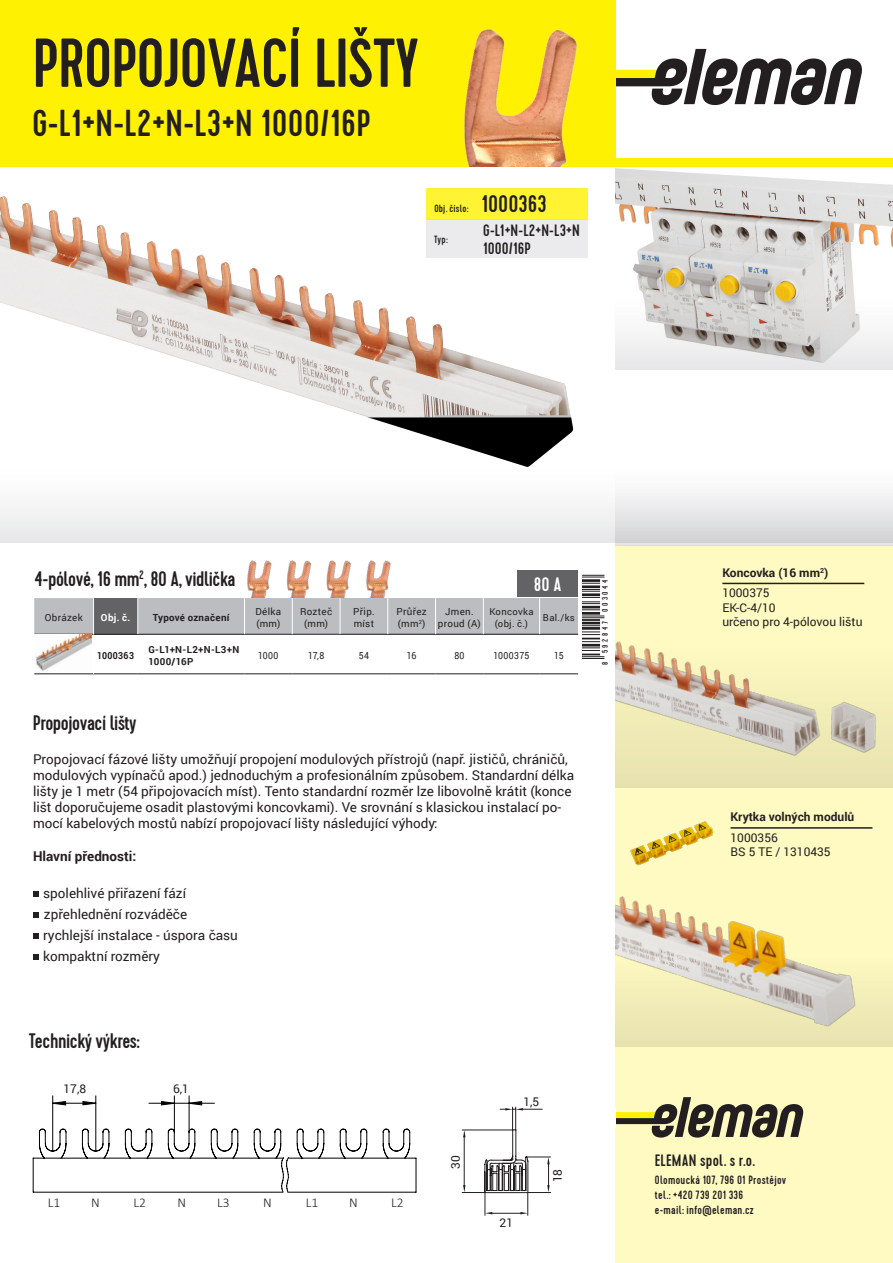
<style>
.page{position:relative;width:893px;height:1263px;background:#fff}
.page>*{position:absolute;margin:0;border:0;box-sizing:border-box;transform-origin:0 0}
.t1{font:500 69px "Cervo";letter-spacing:-.01em;color:#231f20}
.t2{font:500 37.5px "Cervo";letter-spacing:.01em;color:#231f20}
.t3{font:500 24px "Cervo";color:#231f20}
.t4{font:500 21px "Cervo";letter-spacing:-.02em;color:#231f20}
.t5{font:500 19.5px "Cervo";color:#fff}
.t6{font:500 16.5px/18px "Cervo";letter-spacing:.01em;color:#231f20}
.t7{font:13.5px/16.2px "Roboto";color:#231f20}
.t8{font:700 13.5px "Roboto";color:#231f20}
.t9{font:300 13.5px "Calibri";color:#231f20}
.t10{font:12px/14.4px "Roboto";color:#231f20}
.t11{font:500 12px/15px "Cervo";letter-spacing:.025em;color:#231f20}
.t12{font:700 12px/20.4px "Roboto";color:#231f20}
.t13{font:500 10.5px "Cervo";letter-spacing:.03em;color:#231f20}
.t14{font:9.75px/12px "Roboto";letter-spacing:.035em;color:#231f20}
.t15{font:700 9.75px/12px "Roboto";letter-spacing:.035em;color:#231f20}
.t16{font:9.75px "Roboto";letter-spacing:.035em;color:#231f20;scale:.9 1}
.t17{font:700 9.75px "Roboto";letter-spacing:.035em;color:#231f20;scale:.9 1}
.t18{font:700 9.75px "Roboto";color:#fff}
.t19{font:9.45px/12px "Roboto";letter-spacing:.035em;color:#231f20;text-align:center}
.t20{font:500 8.1px "Cervo";letter-spacing:.32em;color:#231f20}
.s1{font-weight:400}
</style>
<div class="page">
<img style="left:0;top:188px;width:570px;height:225px">
<div style="left:615px;top:545px;width:278px;height:718px;background:#fffac1"></div>
<div style="left:34px;top:598px;width:306px;height:36px;background:#bcbdc0"></div>
<div style="left:94px;top:598px;width:44px;height:36px;background:#636366"></div>
<div style="left:138px;top:598px;width:106px;height:36px;background:#bcbdc0"></div>
<div style="left:340px;top:598px;width:48px;height:36px;background:#bcbdc0"></div>
<div style="left:388px;top:598px;width:48px;height:36px;background:#bcbdc0"></div>
<div style="left:436px;top:598px;width:47px;height:36px;background:#bcbdc0"></div>
<div style="left:483px;top:598px;width:57px;height:36px;background:#bcbdc0"></div>
<div style="left:540px;top:598px;width:38px;height:36px;background:#bcbdc0"></div>
<hr style="left:34px;top:634px;width:60px;height:1px;background:#231f20">
<hr style="left:94px;top:634px;width:44px;height:1px;background:#231f20">
<hr style="left:138px;top:634px;width:106px;height:1px;background:#231f20">
<hr style="left:244px;top:634px;width:48px;height:1px;background:#231f20">
<hr style="left:34px;top:673px;width:60px;height:1px;background:#231f20">
<hr style="left:94px;top:673px;width:44px;height:1px;background:#231f20">
<hr style="left:138px;top:673px;width:106px;height:1px;background:#231f20">
<hr style="left:244px;top:673px;width:48px;height:1px;background:#231f20">
<hr style="left:292px;top:634px;width:48px;height:1px;background:#231f20">
<hr style="left:292px;top:673px;width:48px;height:1px;background:#231f20">
<hr style="left:340px;top:634px;width:48px;height:1px;background:#231f20">
<hr style="left:340px;top:673px;width:48px;height:1px;background:#231f20">
<hr style="left:388px;top:634px;width:48px;height:1px;background:#231f20">
<hr style="left:388px;top:673px;width:48px;height:1px;background:#231f20">
<hr style="left:436px;top:634px;width:47px;height:1px;background:#231f20">
<hr style="left:436px;top:673px;width:47px;height:1px;background:#231f20">
<hr style="left:483px;top:634px;width:57px;height:1px;background:#231f20">
<hr style="left:483px;top:673px;width:57px;height:1px;background:#231f20">
<hr style="left:540px;top:634px;width:38px;height:1px;background:#231f20">
<hr style="left:540px;top:673px;width:38px;height:1px;background:#231f20">
<hr style="left:93px;top:634px;width:1px;height:40px;background:#fff">
<hr style="left:93px;top:598px;width:1px;height:36px;background:#fff">
<hr style="left:138px;top:598px;width:1px;height:36px;background:#fff">
<hr style="left:244px;top:598px;width:1px;height:36px;background:#fff">
<hr style="left:292px;top:598px;width:1px;height:36px;background:#fff">
<hr style="left:340px;top:598px;width:1px;height:36px;background:#fff">
<hr style="left:387px;top:598px;width:1px;height:36px;background:#fff">
<hr style="left:435px;top:598px;width:1px;height:36px;background:#fff">
<hr style="left:483px;top:598px;width:1px;height:36px;background:#fff">
<hr style="left:539px;top:598px;width:1px;height:36px;background:#fff">
<img style="left:615px;top:169px;width:278px;height:71px">
<svg style="left:615px;top:49px;width:247px;height:56px"></svg>
<div style="left:0;top:0;width:615px;height:167px;background:#fff101"></div>
<svg style="left:0;top:413px;width:615px;height:129px"></svg>
<div style="left:0;top:158px;width:893px;height:9px;background:#fff101"></div>
<svg style="left:615px;top:896px;width:278px;height:151px"></svg>
<div style="left:517px;top:571px;width:61px;height:26px;background:#636366"></div>
<div style="left:427px;top:220px;width:161px;height:38px;background:#e6e7e9"></div>
<div style="left:427px;top:188px;width:161px;height:32px;background:#fff333"></div>
<img style="left:36px;top:635px;width:55px;height:36px">
<svg style="left:33px;top:891px;width:5px;height:5px"></svg>
<svg style="left:33px;top:912px;width:5px;height:5px"></svg>
<svg style="left:33px;top:933px;width:5px;height:5px"></svg>
<svg style="left:33px;top:954px;width:5px;height:5px"></svg>
<img style="left:247px;top:560px;width:144px;height:38px">
<svg style="left:615px;top:545px;width:278px;height:242px"></svg>
<img style="left:630px;top:821px;width:84px;height:45px">
<img style="left:463px;top:28px;width:115px;height:139px">
<hr style="left:722px;top:583px;width:142px;height:1px;background:#231f20">
<hr style="left:730px;top:827px;width:142px;height:2px;background:#231f20">
<div style="left:615px;top:416px;width:278px;height:129px;background:linear-gradient(to bottom,#fff,#dbdbdd)"></div>
<svg style="left:615px;top:240px;width:278px;height:129px"></svg>
<svg style="left:583px;top:575px;width:21px;height:84px"></svg>
<svg style="left:32px;top:1095px;width:385px;height:98px"></svg>
<svg style="left:462px;top:1097px;width:342px;height:118px"></svg>
<h1 class="t1" style="left:32px;top:23px;width:388px">PROPOJOVACÍ LIŠTY</h1>
<h2 class="t2" style="left:32px;top:101px;width:340px">G-L1+N-L2+N-L3+N 1000/16P</h2>
<p class="t13" style="left:434px;top:203px;width:36px">Obj. číslo:</p>
<h3 class="t3" style="left:481px;top:190px;width:67px">1000363</h3>
<p class="t13" style="left:434px;top:233px;width:15px">Typ:</p>
<p class="t6" style="left:483px;top:222px;width:98px">G-L1+N-L2+N-L3+N<br>1000/16P</p>
<h3 class="t4" style="left:34px;top:566px;width:203px">4-pólové, 16 mm<sup>2</sup>, 80 A, vidlička</h3>
<p class="t12" style="left:722px;top:562px;width:107px">Koncovka (16 mm<sup>2</sup>)<br><span class="s1">1000375</span></p>
<p class="t10" style="left:722px;top:600px;width:142px">EK-C-4/10<br>určeno pro 4-pólovou lištu</p>
<h3 class="t5" style="left:534px;top:572px;width:29px">80 A</h3>
<p class="t20" style="left:600px;top:665px;width:87px;rotate:-90deg">8 592847 003044</p>
<p class="t14" style="left:45px;top:611px;width:39px">Obrázek</p>
<p class="t18" style="left:101px;top:611px;width:31px">Obj. č.</p>
<p class="t15" style="left:153px;top:611px;width:78px">Typové označení</p>
<p class="t14" style="left:255px;top:605px;width:27px">Délka (mm)</p>
<p class="t14" style="left:300px;top:605px;width:34px;text-align:center">Rozteč (mm)</p>
<p class="t14" style="left:353px;top:605px;width:23px">Přip. míst</p>
<p class="t14" style="left:396px;top:605px;width:32px">Průřez (mm<sup>2</sup>)</p>
<p class="t14" style="left:438px;top:605px;width:44px;text-align:center">Jmen. proud (A)</p>
<p class="t19" style="left:489px;top:605px;width:46px">Koncovka (obj. č.)</p>
<p class="t19" style="left:543px;top:611px;width:33px">Bal./ks</p>
<p class="t17" style="left:97px;top:649px;width:42px">1000363</p>
<p class="t15" style="left:148px;top:643px;width:93px">G-L1+N-L2+N-L3+N<br>1000/16P</p>
<p class="t16" style="left:258px;top:649px;width:24px">1000</p>
<p class="t16" style="left:308px;top:649px;width:20px">17,8</p>
<p class="t16" style="left:359px;top:649px;width:13px">54</p>
<p class="t16" style="left:407px;top:649px;width:12px">16</p>
<p class="t16" style="left:454px;top:649px;width:13px">80</p>
<p class="t16" style="left:494px;top:649px;width:41px">1000375</p>
<p class="t16" style="left:554px;top:649px;width:12px">15</p>
<h3 class="t4" style="left:33px;top:710px;width:105px">Propojovací lišty</h3>
<p class="t7" style="left:33px;top:750px;width:543px">Propojovací fázové lišty umožňují propojení modulových přístrojů (např. jističů, chráničů, modulových vypínačů apod.) jednoduchým a profesionálním způsobem. Standardní délka lišty je 1 metr (54 připojovacích míst). Tento standardní rozměr lze libovolně krátit (konce lišt doporučujeme osadit plastovými koncovkami). Ve srovnání s klasickou instalací po&shy;mocí kabelových mostů nabízí propojovací lišty následující výhody:</p>
<p class="t8" style="left:33px;top:846px;width:105px">Hlavní přednosti:</p>
<p class="t7" style="left:43px;top:882px;width:196px;line-height:21px">spolehlivé přiřazení fází zpřehlednění rozváděče rychlejší instalace - úspora času kompaktní rozměry</p>
<h3 class="t4" style="left:29px;top:1028px;width:112px">Technický výkres:</h3>
<p class="t10" style="left:64px;top:1081px;width:24px">17,8</p>
<p class="t10" style="left:173px;top:1081px;width:17px">6,1</p>
<p class="t9" style="left:48px;top:1194px;width:14px">L1</p>
<p class="t9" style="left:91px;top:1194px;width:10px">N</p>
<p class="t9" style="left:133px;top:1194px;width:14px">L2</p>
<p class="t9" style="left:178px;top:1194px;width:10px">N</p>
<p class="t9" style="left:217px;top:1194px;width:14px">L3</p>
<p class="t9" style="left:263px;top:1194px;width:10px">N</p>
<p class="t9" style="left:306px;top:1194px;width:14px">L1</p>
<p class="t9" style="left:349px;top:1194px;width:10px">N</p>
<p class="t9" style="left:391px;top:1194px;width:14px">L2</p>
<p class="t10" style="left:448px;top:1169px;width:15px;rotate:-90deg">30</p>
<p class="t10" style="left:523px;top:1094px;width:17px">1,5</p>
<p class="t10" style="left:500px;top:1215px;width:15px">21</p>
<p class="t10" style="left:550px;top:1182px;width:15px;rotate:-90deg">18</p>
<p class="t12" style="left:730px;top:806px;width:125px">Krytka volných modulů</p>
<p class="t10" style="left:730px;top:830px;width:102px">1000356<br>BS 5 TE / 1310435</p>
<p class="t6" style="left:655px;top:1151px;width:102px">ELEMAN spol. s r.o.</p>
<p class="t11" style="left:655px;top:1172px;width:133px">Olomoucká 107, 796 01 Prostějov tel.: +420 739 201 336<br>e-mail: info@eleman.cz</p>
</div>
